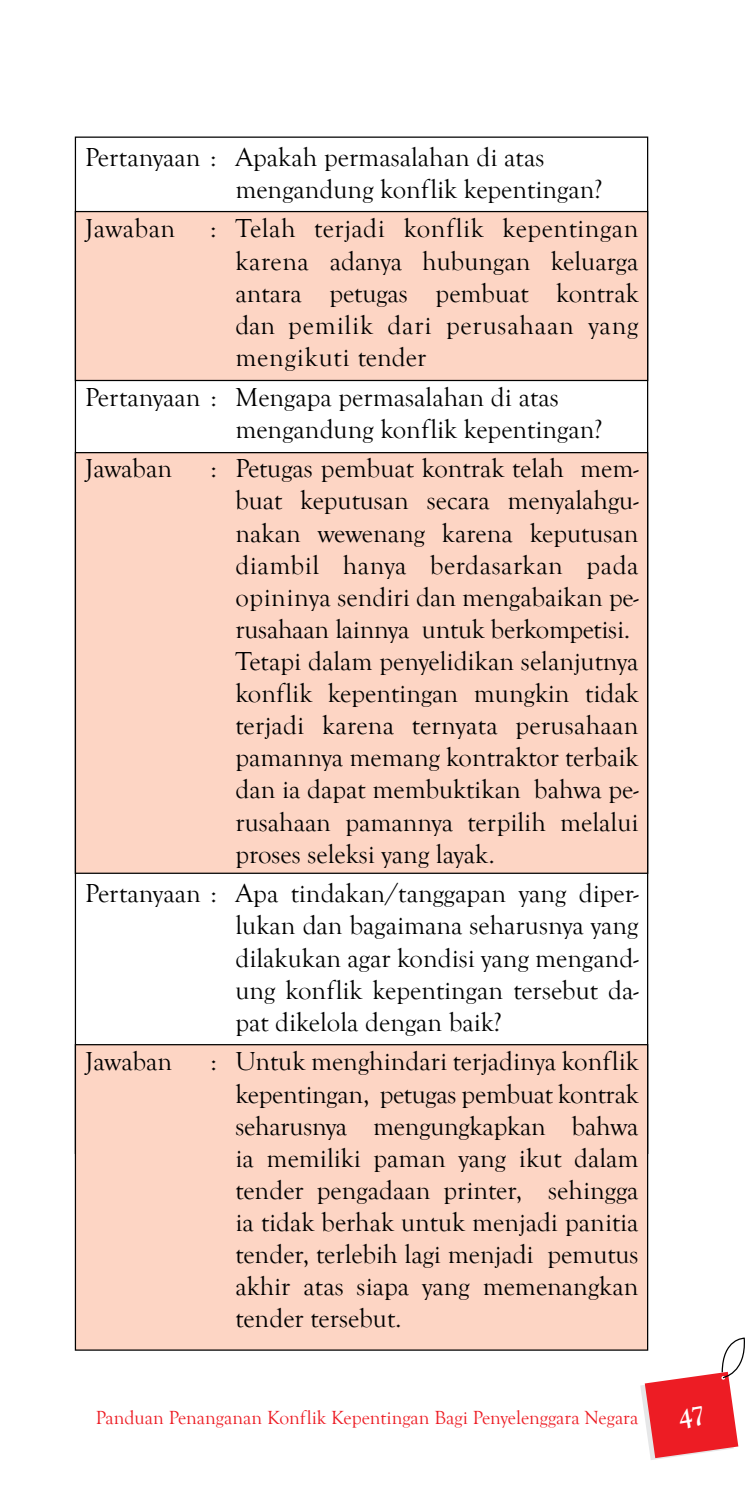
<style>
.page{position:relative;width:745px;height:1489px;background:#fff}
.page>*{position:absolute;margin:0;border:0;box-sizing:border-box;transform-origin:0 0}
.t1{font:26.75px/32px "Goudy Old Style T";color:#000}
.t2{font:26.75px "Goudy Old Style T";letter-spacing:.02em;color:#000}
.t3{font:19.5px "Goudy Old Style T";color:#ed1c24}
</style>
<div class="page">
<div style="left:75px;top:452px;width:572px;height:421px;background:#fdd5c4"></div>
<div style="left:75px;top:211px;width:572px;height:169px;background:#fdd5c4"></div>
<div style="left:75px;top:211px;width:572px;height:170px;border:1px solid #000"></div>
<div style="left:75px;top:1044px;width:572px;height:305px;background:#fdd5c4"></div>
<svg style="left:639px;top:1297px;width:105px;height:162px"></svg>
<p class="t1" style="left:235px;top:141px;width:368px;text-indent:-150px">Pertanyaan : Apakah permasalahan di atas mengandung konflik kepentingan?</p>
<p class="t2" style="left:85px;top:214px;width:92px">Jawaban</p>
<p class="t1" style="left:235px;top:213px;width:404px;text-align:justify;text-indent:-25px">: Telah terjadi konflik kepentingan karena adanya hubungan keluarga antara petugas pembuat kontrak dan pemilik dari perusahaan yang mengikuti tender</p>
<p class="t1" style="left:235px;top:381px;width:368px;text-indent:-150px">Pertanyaan : Mengapa permasalahan di atas mengandung konflik kepentingan?</p>
<p class="t1" style="left:85px;top:453px;width:88px">Jawaban</p>
<p class="t1" style="left:235px;top:453px;width:404px;text-indent:-25px">: Petugas pembuat kontrak telah mem&shy;buat keputusan secara menyalahgu&shy;nakan wewenang karena keputusan diambil hanya berdasarkan pada opininya sendiri dan mengabaikan pe&shy;rusahaan lainnya untuk berkompetisi.<br>Tetapi dalam penyelidikan selanjutnya konflik kepentingan mungkin tidak terjadi karena ternyata perusahaan pamannya memang kontraktor terbaik dan ia dapat membuktikan bahwa pe&shy;rusahaan pamannya terpilih melalui proses seleksi yang layak.</p>
<p class="t1" style="left:235px;top:878px;width:404px;text-align:justify;text-indent:-150px">Pertanyaan : Apa tindakan/tanggapan yang diper&shy;lukan dan bagaimana seharusnya yang dilakukan agar kondisi yang mengand&shy;ung konflik kepentingan tersebut da&shy;pat dikelola dengan baik?</p>
<p class="t1" style="left:85px;top:1046px;width:88px">Jawaban</p>
<p class="t1" style="left:235px;top:1046px;width:404px;text-align:justify;text-indent:-25px">: Untuk menghindari terjadinya konflik kepentingan, petugas pembuat kontrak seharusnya mengungkapkan bahwa ia memiliki paman yang ikut dalam tender pengadaan printer, sehingga ia tidak berhak untuk menjadi panitia tender, terlebih lagi menjadi pemutus akhir atas siapa yang memenangkan tender tersebut.</p>
<p class="t3" style="left:96px;top:1407px;width:543px">Panduan Penanganan Konflik Kepentingan Bagi Penyelenggara Negara</p>
</div>
